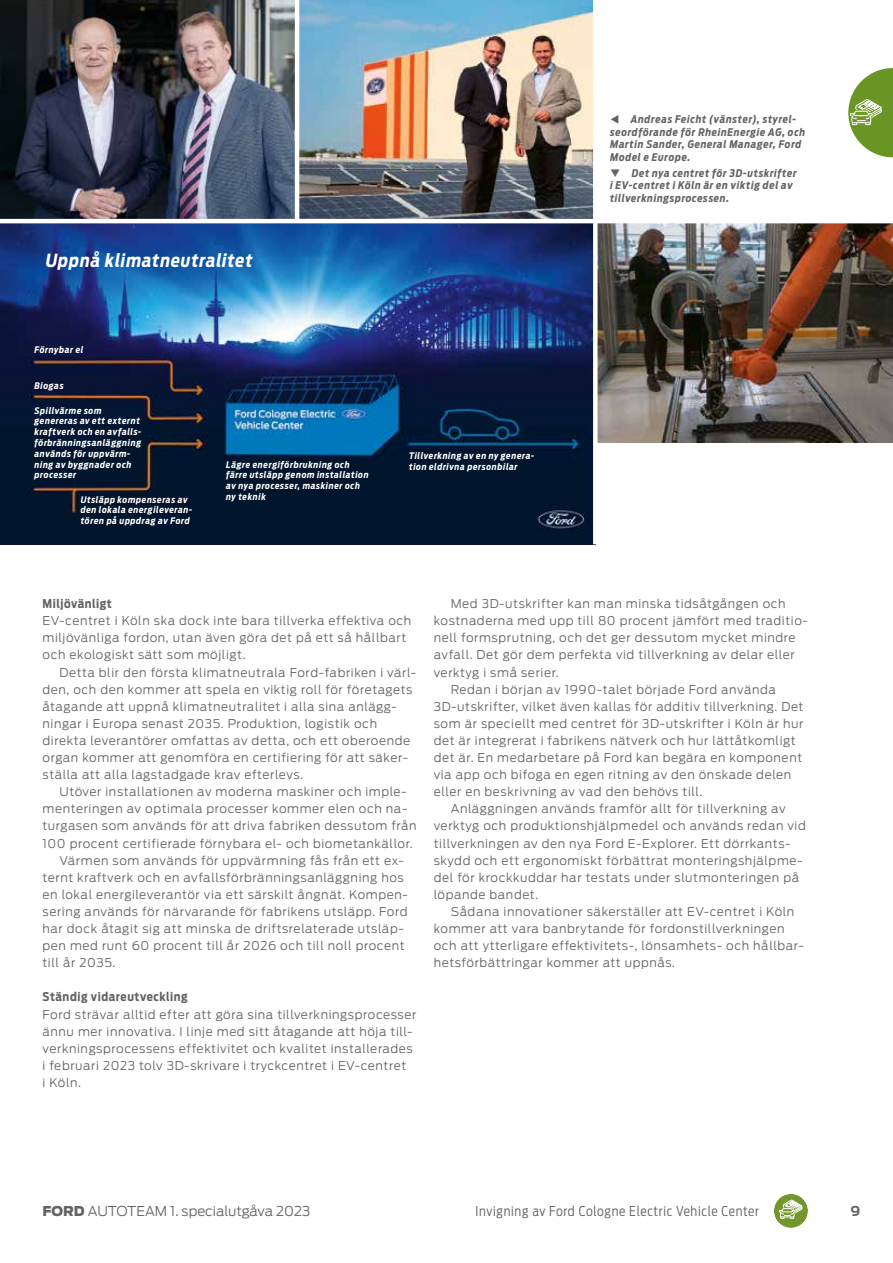
<style>
.page{position:relative;width:893px;height:1263px;background:#fff}
.page>*{position:absolute;margin:0;border:0;box-sizing:border-box;transform-origin:0 0}
.t1{font:italic 700 18px "Ford Antenna Cond";letter-spacing:.04em;color:#fff}
.t2{font:300 13.5px "Ford Antenna Cond";letter-spacing:.05em;color:#626463}
.t3{font:300 13.5px "Ford Antenna";color:#626463}
.t4{font:700 13.5px "Ford Antenna";color:#626463}
.t5{font:300 12px/17.1px "Ford Antenna";letter-spacing:.05em;color:#626463}
.t6{font:700 12px "Ford Antenna Cond";letter-spacing:.05em;color:#626463}
.t7{font:italic 700 10.5px/12.6px "Ford Antenna Cond";letter-spacing:.065em;color:#626463}
.t8{font:italic 700 9px/10.8px "Ford Antenna Cond";letter-spacing:.065em;color:#fff}
.s1{font-weight:900}
</style>
<div class="page">
<img style="left:0;top:0;width:593px;height:544px">
<img style="left:598px;top:223px;width:295px;height:219px">
<img style="left:0;top:0;width:1px;height:485px">
<hr style="left:295px;top:0;width:4px;height:221px;background:#fff">
<hr style="left:0;top:219px;width:893px;height:4px;background:#fff">
<svg style="left:848px;top:68px;width:45px;height:90px"></svg>
<div style="left:774px;top:1194px;width:34px;height:34px;background:#72982d;border-radius:50%"></div>
<svg style="left:779px;top:1199px;width:24px;height:20px"></svg>
<h1 class="t1" style="left:46px;top:244px;width:208px">Uppnå klimatneutralitet</h1>
<p class="t8" style="left:35px;top:343px;width:50px">Förnybar el</p>
<p class="t8" style="left:35px;top:379px;width:31px">Biogas</p>
<p class="t8" style="left:35px;top:404px;width:108px">Spillvärme som genereras av ett externt kraftverk och en avfalls&shy;förbränningsanläggning används för uppvärm&shy;ning av byggnader och processer</p>
<p class="t8" style="left:81px;top:493px;width:113px">Utsläpp kompenseras av den lokala energileveran&shy;tören på uppdrag av Ford</p>
<p class="t8" style="left:226px;top:458px;width:144px">Lägre energiförbrukning och färre utsläpp genom installation av nya processer, maskiner och ny teknik</p>
<p class="t8" style="left:409px;top:449px;width:127px">Tillverkning av en ny genera&shy;tion eldrivna personbilar</p>
<p class="t7" style="left:610px;top:112px;width:197px">▼ Andreas Feicht (vänster), styrel&shy;seordförande för RheinEnergie AG, och<br>Martin Sander, General Manager, Ford<br>Model e Europe.</p>
<p class="t7" style="left:610px;top:165px;width:188px">❑ Det nya centret för 3D-utskrifter i EV-centret i Köln är en viktig del av tillverkningsprocessen.</p>
<p class="t6" style="left:43px;top:593px;width:71px">Miljövänligt</p>
<p class="t5" style="left:43px;top:611px;width:370px">EV-centret i Köln ska dock inte bara tillverka effektiva och miljövänliga fordon, utan även göra det på ett så hållbart och ekologiskt sätt som möjligt.</p>
<p class="t5" style="left:43px;top:662px;width:375px;text-indent:17px">Detta blir den första klimatneutrala Ford-fabriken i värl&shy;den, och den kommer att spela en viktig roll för företagets åtagande att uppnå klimatneutralitet i alla sina anlägg&shy;ningar i Europa senast 2035. Produktion, logistik och direkta leverantörer omfattas av detta, och ett oberoende organ kommer att genomföra en certifiering för att säker&shy;ställa att alla lagstadgade krav efterlevs.</p>
<p class="t5" style="left:60px;top:782px;width:349px">Utöver installationen av moderna maskiner och imple-</p>
<p class="t5" style="left:43px;top:799px;width:366px">menteringen av optimala processer kommer elen och na-</p>
<p class="t5" style="left:43px;top:816px;width:376px">turgasen som används för att driva fabriken dessutom från</p>
<p class="t5" style="left:43px;top:833px;width:372px">100 procent certifierade förnybara el- och biometankällor.</p>
<p class="t5" style="left:60px;top:850px;width:346px">Värmen som används för uppvärmning fås från ett ex-</p>
<p class="t5" style="left:43px;top:867px;width:363px">ternt kraftverk och en avfallsförbränningsanläggning hos</p>
<p class="t5" style="left:43px;top:884px;width:367px">en lokal energileverantör via ett särskilt ångnät. Kompen-</p>
<p class="t5" style="left:43px;top:902px;width:366px">sering används för närvarande för fabrikens utsläpp. Ford</p>
<p class="t5" style="left:43px;top:919px;width:363px">har dock åtagit sig att minska de driftsrelaterade utsläp-</p>
<p class="t5" style="left:43px;top:936px;width:364px">pen med runt 60 procent till år 2026 och till noll procent</p>
<p class="t5" style="left:43px;top:953px;width:74px">till år 2035.</p>
<p class="t6" style="left:43px;top:986px;width:147px">Ständig vidareutveckling</p>
<p class="t5" style="left:43px;top:1004px;width:375px">Ford strävar alltid efter att göra sina tillverkningsprocesser ännu mer innovativa. I linje med sitt åtagande att höja till&shy;verkningsprocessens effektivitet och kvalitet installerades i februari 2023 tolv 3D-skrivare i tryckcentret i EV-centret<br>i Köln.</p>
<p class="t5" style="left:451px;top:594px;width:336px">Med 3D-utskrifter kan man minska tidsåtgången och</p>
<p class="t5" style="left:434px;top:611px;width:376px">kostnaderna med upp till 80 procent jämfört med traditio-</p>
<p class="t5" style="left:434px;top:628px;width:363px">nell formsprutning, och det ger dessutom mycket mindre</p>
<p class="t5" style="left:434px;top:645px;width:362px">avfall. Det gör dem perfekta vid tillverkning av delar eller</p>
<p class="t5" style="left:434px;top:662px;width:127px">verktyg i små serier.</p>
<p class="t5" style="left:451px;top:679px;width:327px">Redan i början av 1990-talet började Ford använda</p>
<p class="t5" style="left:434px;top:696px;width:371px">3D-utskrifter, vilket även kallas för additiv tillverkning. Det</p>
<p class="t5" style="left:434px;top:713px;width:371px">som är speciellt med centret för 3D-utskrifter i Köln är hur</p>
<p class="t5" style="left:434px;top:731px;width:363px">det är integrerat i fabrikens nätverk och hur lättåtkomligt</p>
<p class="t5" style="left:434px;top:748px;width:370px">det är. En medarbetare på Ford kan begära en komponent</p>
<p class="t5" style="left:434px;top:765px;width:359px">via app och bifoga en egen ritning av den önskade delen</p>
<p class="t5" style="left:434px;top:782px;width:270px">eller en beskrivning av vad den behövs till.</p>
<p class="t5" style="left:451px;top:799px;width:336px">Anläggningen används framför allt för tillverkning av</p>
<p class="t5" style="left:434px;top:816px;width:374px">verktyg och produktionshjälpmedel och används redan vid</p>
<p class="t5" style="left:434px;top:833px;width:358px">tillverkningen av den nya Ford E-Explorer. Ett dörrkants-</p>
<p class="t5" style="left:434px;top:850px;width:370px">skydd och ett ergonomiskt förbättrat monteringshjälpme-</p>
<p class="t5" style="left:434px;top:867px;width:367px">del för krockkuddar har testats under slutmonteringen på</p>
<p class="t5" style="left:434px;top:884px;width:106px">löpande bandet.</p>
<p class="t5" style="left:451px;top:902px;width:345px">Sådana innovationer säkerställer att EV-centret i Köln</p>
<p class="t5" style="left:434px;top:919px;width:352px">kommer att vara banbrytande för fordonstillverkningen</p>
<p class="t5" style="left:434px;top:936px;width:372px">och att ytterligare effektivitets-, lönsamhets- och hållbar-</p>
<p class="t5" style="left:434px;top:953px;width:243px">hetsförbättringar kommer att uppnås.</p>
<p class="t3" style="left:43px;top:1200px;width:269px"><span class="s1">FORD</span> AUTOTEAM 1. specialutgåva 2023</p>
<p class="t2" style="left:476px;top:1200px;width:285px">Invigning av Ford Cologne Electric Vehicle Center</p>
<p class="t4" style="left:850px;top:1199px;width:11px">9</p>
</div>
